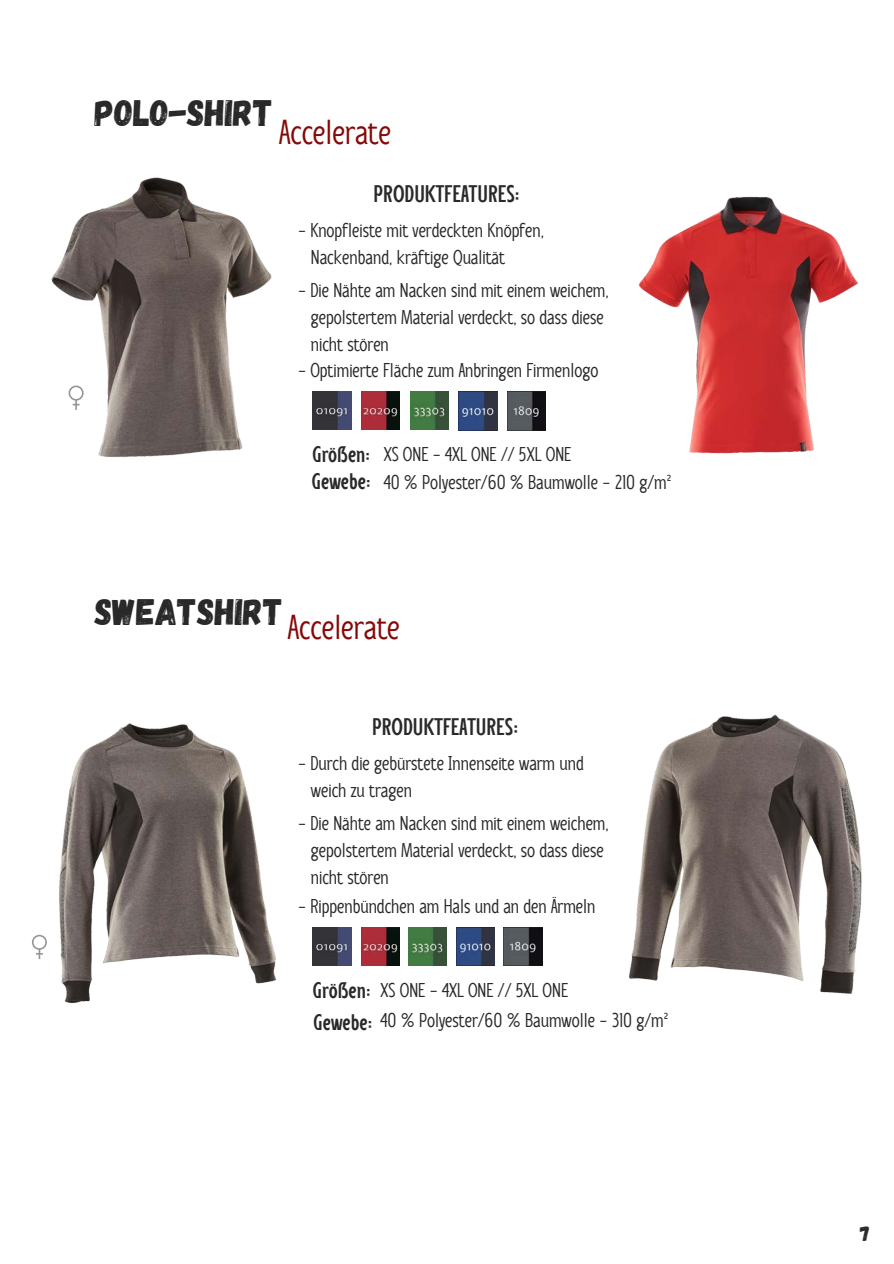
<style>
.page{position:relative;width:894px;height:1264px;background:#fff}
.page>*{position:absolute;margin:0;border:0;box-sizing:border-box;transform-origin:0 0}
.t1{font:36.75px "Gagalin";color:#29292a}
.t2{font:34.65px "Anicon Sans";color:#860808}
.t3{font:700 24px "Anicon Sans";color:#29292a}
.t4{font:700 22.5px "Anicon Sans";color:#29292a}
.t5{font:21px "Gagalin";color:#29292a}
.t6{font:19.95px "Anicon Sans";color:#29292a}
</style>
<div class="page">
<img style="left:361px;top:927px;width:38px;height:38px">
<img style="left:408px;top:927px;width:39px;height:38px">
<img style="left:456px;top:927px;width:38px;height:38px">
<img style="left:503px;top:927px;width:39px;height:38px">
<img style="left:313px;top:927px;width:38px;height:38px">
<img style="left:638px;top:197px;width:221px;height:257px">
<img style="left:320px;top:391px;width:31px;height:39px">
<img style="left:361px;top:391px;width:38px;height:39px">
<img style="left:410px;top:391px;width:38px;height:39px">
<img style="left:458px;top:392px;width:39px;height:38px">
<img style="left:507px;top:392px;width:38px;height:38px">
<img style="left:51px;top:177px;width:269px;height:281px">
<svg style="left:69px;top:385px;width:15px;height:25px"></svg>
<img style="left:39px;top:723px;width:238px;height:280px">
<img style="left:628px;top:714px;width:234px;height:280px">
<svg style="left:32px;top:934px;width:15px;height:25px"></svg>
<p class="t1" style="left:95px;top:89px;width:179px">POLO-SHIRT</p>
<p class="t2" style="left:279px;top:113px;width:114px">Accelerate</p>
<p class="t3" style="left:373px;top:180px;width:147px">PRODUKTFEATURES:</p>
<p class="t6" style="left:298px;top:219px;width:247px">- Knopfleiste mit verdeckten Knöpfen,</p>
<p class="t6" style="left:311px;top:246px;width:196px">Nackenband, kräftige Qualität</p>
<p class="t6" style="left:298px;top:279px;width:312px">- Die Nähte am Nacken sind mit einem weichem,</p>
<p class="t6" style="left:311px;top:306px;width:294px">gepolstertem Material verdeckt, so dass diese</p>
<p class="t6" style="left:311px;top:333px;width:79px">nicht stören</p>
<p class="t6" style="left:298px;top:359px;width:302px">- Optimierte Fläche zum Anbringen Firmenlogo</p>
<p class="t4" style="left:312px;top:441px;width:59px">Größen:</p>
<p class="t6" style="left:383px;top:443px;width:189px">XS ONE - 4XL ONE // 5XL ONE</p>
<p class="t4" style="left:312px;top:469px;width:60px">Gewebe:</p>
<p class="t6" style="left:383px;top:471px;width:289px">40 % Polyester/60 % Baumwolle - 210 g/m²</p>
<p class="t1" style="left:95px;top:588px;width:189px">SWEATSHIRT</p>
<p class="t2" style="left:287px;top:608px;width:114px">Accelerate</p>
<p class="t3" style="left:372px;top:713px;width:147px">PRODUKTFEATURES:</p>
<p class="t6" style="left:298px;top:751px;width:287px">- Durch die gebürstete Innenseite warm und</p>
<p class="t6" style="left:311px;top:778px;width:103px">weich zu tragen</p>
<p class="t6" style="left:298px;top:811px;width:312px">- Die Nähte am Nacken sind mit einem weichem,</p>
<p class="t6" style="left:311px;top:838px;width:294px">gepolstertem Material verdeckt, so dass diese</p>
<p class="t6" style="left:311px;top:865px;width:79px">nicht stören</p>
<p class="t6" style="left:298px;top:894px;width:299px">- Rippenbündchen am Hals und an den Ärmeln</p>
<p class="t4" style="left:313px;top:977px;width:59px">Größen:</p>
<p class="t6" style="left:380px;top:978px;width:189px">XS ONE - 4XL ONE // 5XL ONE</p>
<p class="t4" style="left:313px;top:1010px;width:60px">Gewebe:</p>
<p class="t6" style="left:380px;top:1009px;width:289px">40 % Polyester/60 % Baumwolle - 310 g/m²</p>
<p class="t5" style="left:859px;top:1219px;width:11px">7</p>
</div>
